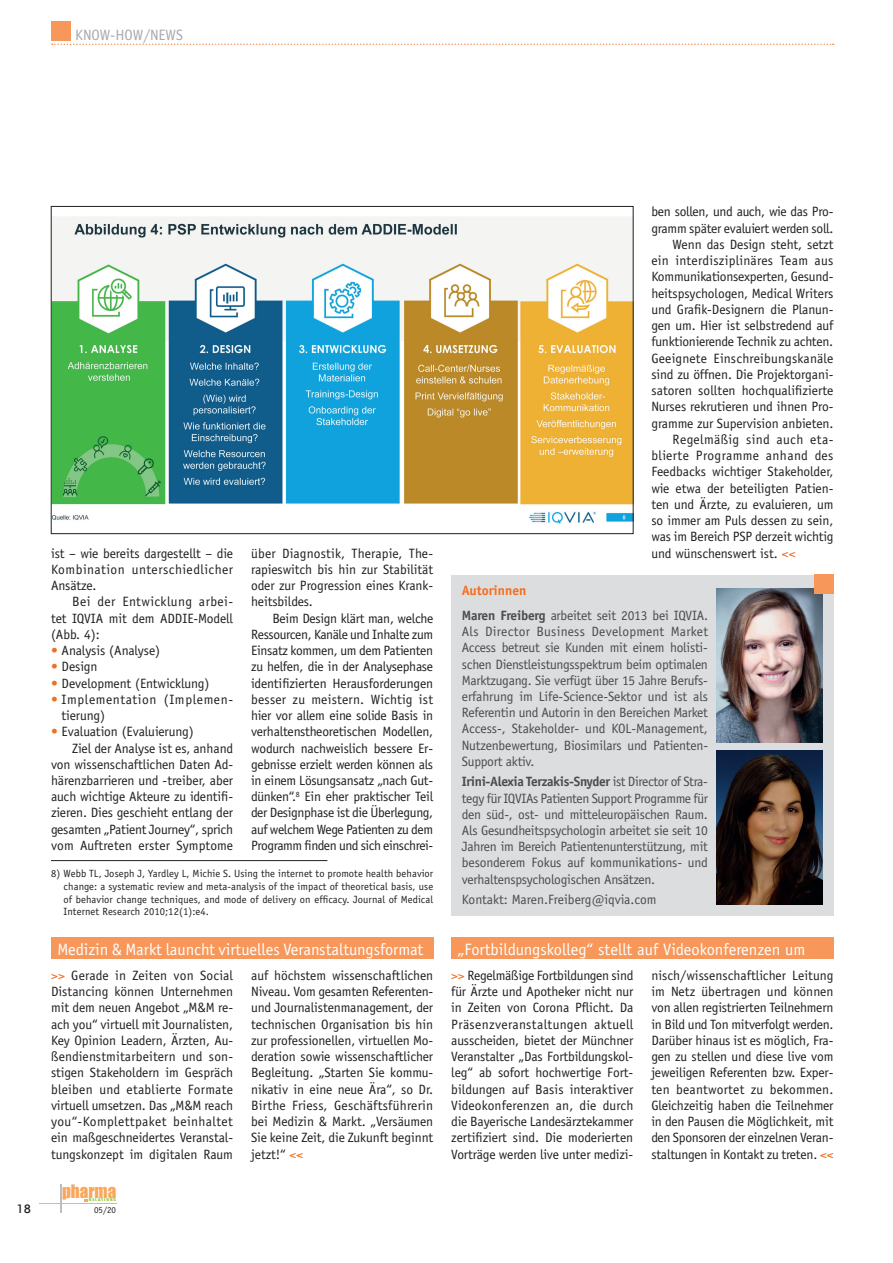
<style>
.page{position:relative;width:893px;height:1263px;background:#fff}
.page>*{position:absolute;margin:0;border:0;box-sizing:border-box;transform-origin:0 0}
.t1{font:17.1px "Impact";color:#f9a75d}
._13_News_Nebenübersc{font:16.5px "Officina Sans";color:#fff}
.t2{font:15px "Officina Sans";color:#a8a9ad}
.PR_Fließtext{font:13.5px/16.2px "Officina Sans Std";letter-spacing:-.005em;color:#231f20;text-align:justify}
._04_Fließtext{font:13.5px/16.2px "Officina Sans";letter-spacing:-.01em;color:#231f20;text-align:justify}
.t3{font:13.5px/16.2px "Officina Sans Std";letter-spacing:-.02em;color:#4b4c4d;text-align:justify}
._04_Fließtext-2{font:13.5px "Officina Sans Std";letter-spacing:-.005em;color:#231f20}
._04_Fließtext-3{font:13.5px/16.2px "Officina Sans Std";letter-spacing:.045em;color:#231f20}
.t4{font:13.5px "Officina Sans Std";color:#4b4c4d}
.t5{font:700 13.5px "Officina Sans Std";color:#f36e21}
.t6{font:500 12px "Futura BT";color:#231f20}
.PR_Fließtext-2{font:10.5px/12.6px "Officina Sans Std";letter-spacing:.01em;color:#231f20;text-align:justify}
.t7{font:9px "Officina Sans";color:#231f20}
.t8{font:3.6px "Impact";letter-spacing:.195em;color:#98ca45;scale:1.33 1}
.s1{font-family:"Officina Sans";color:#f36e21}
.s2{color:#f36e21}
.s3{font-weight:700}
</style>
<div class="page">
<svg style="left:60px;top:1184px;width:1px;height:29px"></svg>
<hr style="left:39px;top:1203px;width:77px;height:1px;background:#bcbdc0">
<div style="left:51px;top:21px;width:19px;height:19px;background:#f7975a"></div>
<svg style="left:52px;top:44px;width:782px;height:1px"></svg>
<div style="left:451px;top:575px;width:382px;height:340px;background:#dcdddf"></div>
<img style="left:716px;top:751px;width:107px;height:153px">
<img style="left:716px;top:589px;width:107px;height:153px">
<hr style="left:51px;top:860px;width:276px;height:1px;background:#231f20">
<img style="left:53px;top:217px;width:578px;height:307px">
<div style="left:51px;top:938px;width:382px;height:21px;background:#f7975a"></div>
<div style="left:451px;top:938px;width:382px;height:21px;background:#f7975a"></div>
<div style="left:814px;top:575px;width:19px;height:19px;background:#f7975a"></div>
<p class="t2" style="left:75px;top:27px;width:109px">KNOW-HOW/NEWS</p>
<p class="PR_Fließtext" style="left:51px;top:545px;width:184px">ist – wie bereits dargestellt – die Kombination unterschiedlicher Ansätze.</p>
<p class="PR_Fließtext" style="left:51px;top:594px;width:184px;text-indent:21px">Bei der Entwicklung arbei&shy;tet IQVIA mit dem ADDIE-Modell (Abb. 4):</p>
<p class="_04_Fließtext-2" style="left:51px;top:642px;width:111px"><span class="s1">•</span> Analysis (Analyse)</p>
<p class="_04_Fließtext-2" style="left:51px;top:659px;width:48px"><span class="s1">•</span> Design</p>
<p class="_04_Fließtext-2" style="left:51px;top:675px;width:160px"><span class="s1">•</span> Development (Entwicklung)</p>
<p class="_04_Fließtext-3" style="left:62px;top:691px;width:173px;text-indent:-11px"><span class="s1">•</span> Implementation (Implemen&shy;tierung)</p>
<p class="_04_Fließtext-2" style="left:51px;top:724px;width:144px"><span class="s1">•</span> Evaluation (Evaluierung)</p>
<p class="PR_Fließtext" style="left:51px;top:740px;width:184px;text-indent:21px">Ziel der Analyse ist es, anhand von wissenschaftlichen Daten Ad&shy;härenzbarrieren und -treiber, aber auch wichtige Akteure zu identifi&shy;zieren. Dies geschieht entlang der gesamten „Patient Journey“, sprich vom Auftreten erster Symptome</p>
<p class="PR_Fließtext" style="left:251px;top:545px;width:184px">über Diagnostik, Therapie, The&shy;rapieswitch bis hin zur Stabilität oder zur Progression eines Krank&shy;heitsbildes.</p>
<p class="PR_Fließtext" style="left:251px;top:610px;width:184px;text-indent:21px">Beim Design klärt man, welche Ressourcen, Kanäle und Inhalte zum Einsatz kommen, um dem Patienten zu helfen, die in der Analysephase identifizierten Herausforderungen besser zu meistern. Wichtig ist hier vor allem eine solide Basis in verhaltenstheoretischen Modellen, wodurch nachweislich bessere Er&shy;gebnisse erzielt werden können als in einem Lösungsansatz „nach Gut&shy;dünken“.<sup>8</sup> Ein eher praktischer Teil der Designphase ist die Überlegung, auf welchem Wege Patienten zu dem Programm finden und sich einschrei-</p>
<p class="PR_Fließtext-2" style="left:64px;top:867px;width:371px;text-indent:-13px">8) Webb TL, Joseph J, Yardley L, Michie S. Using the internet to promote health behavior change: a systematic review and meta-analysis of the impact of theoretical basis, use of behavior change techniques, and mode of delivery on efficacy. Journal of Medical Internet Research 2010;12(1):e4.</p>
<p class="_13_News_Nebenübersc" style="left:57px;top:939px;width:367px">Medizin &amp; Markt launcht virtuelles Veranstaltungsformat</p>
<p class="_04_Fließtext" style="left:51px;top:967px;width:184px"><span class="s2">&gt;&gt;</span> Gerade in Zeiten von Social Distancing können Unternehmen mit dem neuen Angebot „M&amp;M re&shy;ach you“ virtuell mit Journalisten, Key Opinion Leadern, Ärzten, Au&shy;ßendienstmitarbeitern und son&shy;stigen Stakeholdern im Gespräch bleiben und etablierte Formate virtuell umsetzen. Das „M&amp;M reach you“-Komplettpaket beinhaltet ein maßgeschneidertes Veranstal&shy;tungskonzept im digitalen Raum</p>
<p class="_04_Fließtext" style="left:251px;top:967px;width:184px">auf höchstem wissenschaftlichen Niveau. Vom gesamten Referenten&shy;und Journalistenmanagement, der technischen Organisation bis hin zur professionellen, virtuellen Mo&shy;deration sowie wissenschaftlicher Begleitung. „Starten Sie kommu&shy;nikativ in eine neue Ära“, so Dr.<br>Birthe Friess, Geschäftsführerin bei Medizin &amp; Markt. „Versäumen Sie keine Zeit, die Zukunft beginnt jetzt!“ <span class="s2">&lt;&lt;</span></p>
<p class="t1" style="left:62px;top:1178px;width:56px">pharma</p>
<p class="t8" style="left:89px;top:1197px;width:22px">RELATIONS</p>
<p class="t6" style="left:16px;top:1201px;width:16px">18</p>
<p class="t7" style="left:94px;top:1204px;width:23px">05/20</p>
<p class="PR_Fließtext" style="left:651px;top:204px;width:184px">ben sollen, und auch, wie das Pro&shy;gramm später evaluiert werden soll.</p>
<p class="PR_Fließtext" style="left:651px;top:236px;width:184px;text-indent:21px">Wenn das Design steht, setzt ein interdisziplinäres Team aus Kommunikationsexperten, Gesund&shy;heitspsychologen, Medical Writers und Grafik-Designern die Planun&shy;gen um. Hier ist selbstredend auf funktionierende Technik zu achten.<br>Geeignete Einschreibungskanäle sind zu öffnen. Die Projektorgani&shy;satoren sollten hochqualifizierte Nurses rekrutieren und ihnen Pro&shy;gramme zur Supervision anbieten.</p>
<p class="PR_Fließtext" style="left:651px;top:431px;width:184px;text-indent:21px">Regelmäßig sind auch eta&shy;blierte Programme anhand des Feedbacks wichtiger Stakeholder, wie etwa der beteiligten Patien&shy;ten und Ärzte, zu evaluieren, um so immer am Puls dessen zu sein, was im Bereich PSP derzeit wichtig und wünschenswert ist. <span class="s2">&lt;&lt;</span></p>
<p class="t5" style="left:462px;top:582px;width:66px">Autorinnen</p>
<p class="t3" style="left:462px;top:607px;width:248px"><span class="s3">Maren Freiberg</span> arbeitet seit 2013 bei IQVIA.<br>Als Director Business Development Market Access betreut sie Kunden mit einem holisti&shy;schen Dienstleistungsspektrum beim optimalen Marktzugang. Sie verfügt über 15 Jahre Berufs&shy;erfahrung im Life-Science-Sektor und ist als Referentin und Autorin in den Bereichen Market Access-, Stakeholder- und KOL-Management, Nutzenbewertung, Biosimilars und Patienten-Support aktiv.</p>
<p class="t3" style="left:462px;top:774px;width:248px"><span class="s3">Irini-Alexia Terzakis-Snyder</span> ist Director of Stra&shy;tegy für IQVIAs Patienten Support Programme für den süd-, ost- und mitteleuropäischen Raum.<br>Als Gesundheitspsychologin arbeitet sie seit 10<br>Jahren im Bereich Patientenunterstützung, mit besonderem Fokus auf kommunikations- und verhaltenspsychologischen Ansätzen.</p>
<p class="t4" style="left:462px;top:891px;width:196px">Kontakt: Maren.Freiberg@iqvia.com</p>
<p class="_13_News_Nebenübersc" style="left:458px;top:939px;width:349px">„Fortbildungskolleg“ stellt auf Videokonferenzen um</p>
<p class="_04_Fließtext" style="left:451px;top:967px;width:184px"><span class="s2">&gt;&gt;</span> Regelmäßige Fortbildungen sind für Ärzte und Apotheker nicht nur in Zeiten von Corona Pflicht. Da Präsenzveranstaltungen aktuell ausscheiden, bietet der Münchner Veranstalter „Das Fortbildungskol&shy;leg“ ab sofort hochwertige Fort&shy;bildungen auf Basis interaktiver Videokonferenzen an, die durch die Bayerische Landesärztekammer zertifiziert sind. Die moderierten Vorträge werden live unter medizi-</p>
<p class="_04_Fließtext" style="left:651px;top:967px;width:184px">nisch/wissenschaftlicher Leitung im Netz übertragen und können von allen registrierten Teilnehmern in Bild und Ton mitverfolgt werden.<br>Darüber hinaus ist es möglich, Fra&shy;gen zu stellen und diese live vom jeweiligen Referenten bzw. Exper&shy;ten beantwortet zu bekommen.<br>Gleichzeitig haben die Teilnehmer in den Pausen die Möglichkeit, mit den Sponsoren der einzelnen Veran&shy;staltungen in Kontakt zu treten. <span class="s2">&lt;&lt;</span></p>
</div>
